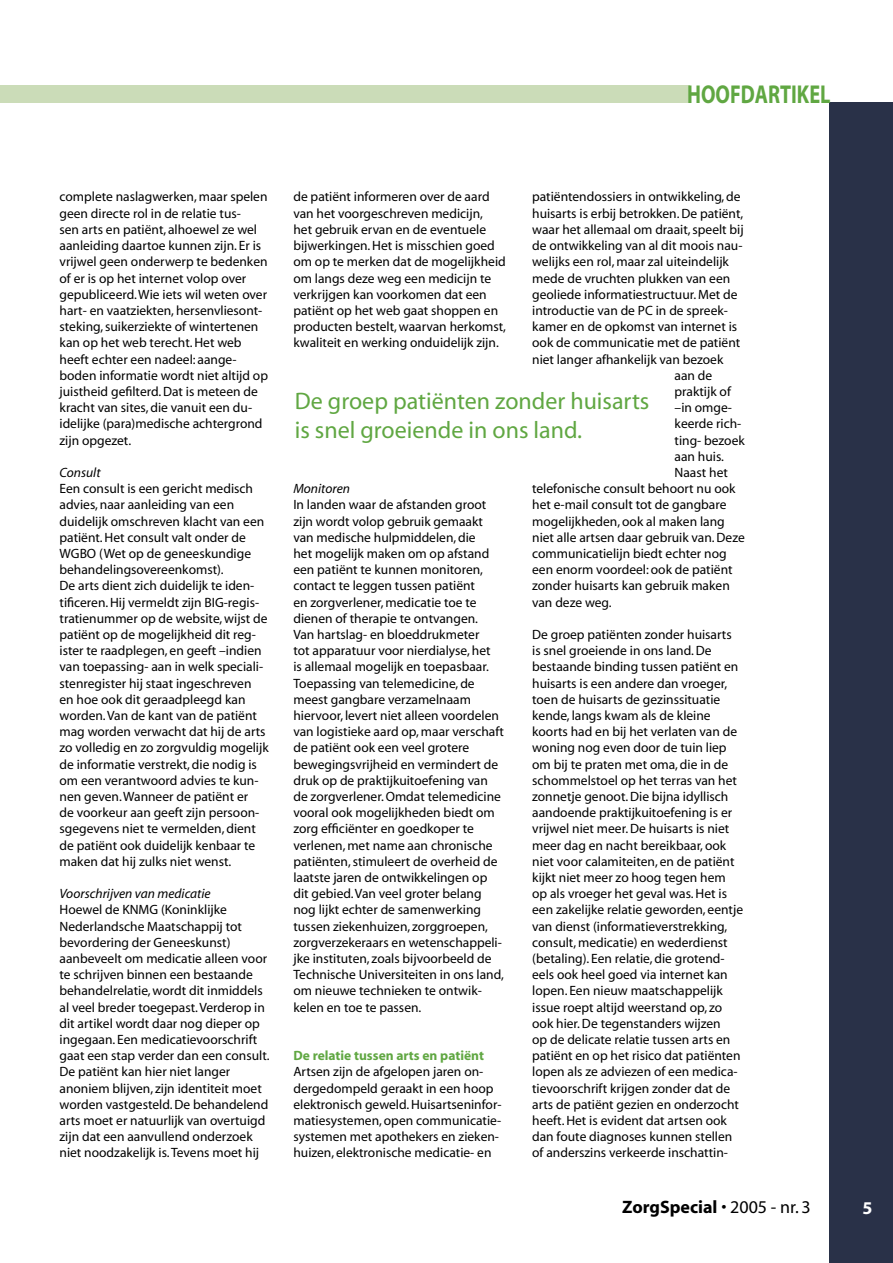
<style>
.page{position:relative;width:893px;height:1263px;background:#fff}
.page>*{position:absolute;margin:0;border:0;box-sizing:border-box;transform-origin:0 0}
.t1{font:700 25.95px "Myriad";color:#60a742;scale:.78 1}
.t2{font:24px/28.8px "Myriad";color:#60a742}
.t3{font:700 18px "Myriad";color:#000}
.t4{font:700 18px "Myriad";color:#fff}
.t5{font:13.5px/16.2px "Myriad";color:#000}
.t6{font:italic 13.5px "Myriad";color:#000}
.t7{font:700 13.5px "Myriad";color:#60a742}
.s1{font-weight:400}
</style>
<div class="page">
<div style="left:829px;top:102px;width:64px;height:1161px;background:#293148"></div>
<div style="left:0;top:85px;width:690px;height:18px;background:#cbdcb8"></div>
<h1 class="t1" style="left:687px;top:81px;width:185px">HOOFDARTIKEL</h1>
<p class="t5" style="left:60px;top:189px;width:210px">complete naslagwerken, maar spelen geen directe rol in de relatie tus-<br>sen arts en patiënt, alhoewel ze wel aanleiding daartoe kunnen zijn. Er is vrijwel geen onderwerp te bedenken of er is op het internet volop over gepubliceerd. Wie iets wil weten over hart- en vaatziekten, hersenvliesont&shy;steking, suikerziekte of wintertenen kan op het web terecht. Het web heeft echter een nadeel: aange&shy;boden informatie wordt niet altijd op juistheid gefilterd. Dat is meteen de kracht van sites, die vanuit een du&shy;idelijke (para)medische achtergrond zijn opgezet.</p>
<p class="t6" style="left:60px;top:466px;width:43px">Consult</p>
<p class="t5" style="left:60px;top:481px;width:211px">Een consult is een gericht medisch advies, naar aanleiding van een duidelijk omschreven klacht van een patiënt. Het consult valt onder de WGBO (Wet op de geneeskundige behandelingsovereenkomst).<br>De arts dient zich duidelijk te iden&shy;tificeren. Hij vermeldt zijn BIG-regis&shy;tratienummer op de website, wijst de patiënt op de mogelijkheid dit reg&shy;ister te raadplegen, en geeft –indien van toepassing- aan in welk speciali&shy;stenregister hij staat ingeschreven en hoe ook dit geraadpleegd kan worden. Van de kant van de patiënt mag worden verwacht dat hij de arts zo volledig en zo zorgvuldig mogelijk de informatie verstrekt, die nodig is om een verantwoord advies te kun&shy;nen geven. Wanneer de patiënt er<br>de voorkeur aan geeft zijn persoon&shy;sgegevens niet te vermelden, dient de patiënt ook duidelijk kenbaar te maken dat hij zulks niet wenst.</p>
<p class="t6" style="left:60px;top:887px;width:153px">Voorschrijven van medicatie</p>
<p class="t5" style="left:60px;top:902px;width:212px">Hoewel de KNMG (Koninklijke Nederlandsche Maatschappij tot bevordering der Geneeskunst) aanbeveelt om medicatie alleen voor te schrijven binnen een bestaande behandelrelatie, wordt dit inmiddels al veel breder toegepast. Verderop in dit artikel wordt daar nog dieper op ingegaan. Een medicatievoorschrift gaat een stap verder dan een consult.<br>De patiënt kan hier niet langer anoniem blijven, zijn identiteit moet worden vastgesteld. De behandelend arts moet er natuurlijk van overtuigd zijn dat een aanvullend onderzoek niet noodzakelijk is. Tevens moet hij</p>
<p class="t5" style="left:293px;top:189px;width:214px">de patiënt informeren over de aard van het voorgeschreven medicijn,<br>het gebruik ervan en de eventuele bijwerkingen. Het is misschien goed om op te merken dat de mogelijkheid om langs deze weg een medicijn te verkrijgen kan voorkomen dat een patiënt op het web gaat shoppen en producten bestelt, waarvan herkomst, kwaliteit en werking onduidelijk zijn.</p>
<p class="t5" style="left:532px;top:189px;width:210px">patiëntendossiers in ontwikkeling, de</p>
<p class="t5" style="left:532px;top:206px;width:213px">huisarts is erbij betrokken. De patiënt,</p>
<p class="t5" style="left:532px;top:222px;width:213px">waar het allemaal om draait, speelt bij</p>
<p class="t5" style="left:532px;top:238px;width:212px">de ontwikkeling van al dit moois nau-</p>
<p class="t5" style="left:532px;top:254px;width:198px">welijks een rol, maar zal uiteindelijk</p>
<p class="t5" style="left:532px;top:270px;width:200px">mede de vruchten plukken van een</p>
<p class="t5" style="left:532px;top:287px;width:207px">geoliede informatiestructuur. Met de</p>
<p class="t5" style="left:532px;top:303px;width:197px">introductie van de PC in de spreek-</p>
<p class="t5" style="left:532px;top:319px;width:206px">kamer en de opkomst van internet is</p>
<p class="t5" style="left:532px;top:335px;width:210px">ook de communicatie met de patiënt</p>
<p class="t5" style="left:532px;top:351px;width:193px">niet langer afhankelijk van bezoek</p>
<p class="t5" style="left:675px;top:368px;width:39px">aan de</p>
<p class="t5" style="left:675px;top:384px;width:58px">praktijk of</p>
<p class="t5" style="left:675px;top:400px;width:59px">–in omge-</p>
<p class="t5" style="left:675px;top:416px;width:68px">keerde rich-</p>
<p class="t5" style="left:675px;top:432px;width:72px">ting- bezoek</p>
<p class="t5" style="left:675px;top:449px;width:51px">aan huis.</p>
<p class="t5" style="left:675px;top:465px;width:55px">Naast het</p>
<p class="t5" style="left:532px;top:481px;width:205px">telefonische consult behoort nu ook</p>
<p class="t5" style="left:532px;top:497px;width:196px">het e-mail consult tot de gangbare</p>
<p class="t5" style="left:532px;top:513px;width:194px">mogelijkheden, ook al maken lang</p>
<p class="t5" style="left:532px;top:530px;width:214px">niet alle artsen daar gebruik van. Deze</p>
<p class="t5" style="left:532px;top:546px;width:196px">communicatielijn biedt echter nog</p>
<p class="t5" style="left:532px;top:562px;width:202px">een enorm voordeel: ook de patiënt</p>
<p class="t5" style="left:532px;top:578px;width:199px">zonder huisarts kan gebruik maken</p>
<p class="t5" style="left:532px;top:594px;width:81px">van deze weg.</p>
<p class="t5" style="left:532px;top:627px;width:212px">De groep patiënten zonder huisarts is snel groeiende in ons land. De bestaande binding tussen patiënt en huisarts is een andere dan vroeger, toen de huisarts de gezinssituatie kende, langs kwam als de kleine koorts had en bij het verlaten van de woning nog even door de tuin liep om bij te praten met oma, die in de schommelstoel op het terras van het zonnetje genoot. Die bijna idyllisch aandoende praktijkuitoefening is er vrijwel niet meer. De huisarts is niet meer dag en nacht bereikbaar, ook niet voor calamiteiten, en de patiënt kijkt niet meer zo hoog tegen hem op als vroeger het geval was. Het is een zakelijke relatie geworden, eentje van dienst (informatieverstrekking, consult, medicatie) en wederdienst (betaling). Een relatie, die grotend&shy;eels ook heel goed via internet kan lopen. Een nieuw maatschappelijk issue roept altijd weerstand op, zo ook hier. De tegenstanders wijzen<br>op de delicate relatie tussen arts en patiënt en op het risico dat patiënten lopen als ze adviezen of een medica&shy;tievoorschrift krijgen zonder dat de arts de patiënt gezien en onderzocht heeft. Het is evident dat artsen ook dan foute diagnoses kunnen stellen of anderszins verkeerde inschattin-</p>
<h2 class="t2" style="left:295px;top:387px;width:356px">De groep patiënten zonder huisarts is snel groeiende in ons land.</h2>
<p class="t6" style="left:293px;top:482px;width:58px">Monitoren</p>
<p class="t5" style="left:293px;top:497px;width:212px">In landen waar de afstanden groot zijn wordt volop gebruik gemaakt van medische hulpmiddelen, die<br>het mogelijk maken om op afstand een patiënt te kunnen monitoren, contact te leggen tussen patiënt<br>en zorgverlener, medicatie toe te dienen of therapie te ontvangen.<br>Van hartslag- en bloeddrukmeter<br>tot apparatuur voor nierdialyse, het<br>is allemaal mogelijk en toepasbaar.<br>Toepassing van telemedicine, de meest gangbare verzamelnaam hiervoor, levert niet alleen voordelen van logistieke aard op, maar verschaft de patiënt ook een veel grotere bewegingsvrijheid en vermindert de druk op de praktijkuitoefening van de zorgverlener. Omdat telemedicine vooral ook mogelijkheden biedt om zorg efficiënter en goedkoper te verlenen, met name aan chronische patiënten, stimuleert de overheid de laatste jaren de ontwikkelingen op dit gebied. Van veel groter belang nog lijkt echter de samenwerking tussen ziekenhuizen, zorggroepen, zorgverzekeraars en wetenschappeli&shy;jke instituten, zoals bijvoorbeeld de Technische Universiteiten in ons land, om nieuwe technieken te ontwik&shy;kelen en toe te passen.</p>
<p class="t7" style="left:293px;top:1049px;width:192px">De relatie tussen arts en patiënt</p>
<p class="t5" style="left:293px;top:1064px;width:210px">Artsen zijn de afgelopen jaren on&shy;dergedompeld geraakt in een hoop elektronisch geweld. Huisartseninfor&shy;matiesystemen, open communicatie&shy;systemen met apothekers en zieken&shy;huizen, elektronische medicatie- en</p>
<h3 class="t3" style="left:622px;top:1197px;width:190px">ZorgSpecial <span class="s1">• 2005 - nr. 3</span></h3>
<h3 class="t4" style="left:863px;top:1199px;width:11px">5</h3>
</div>
